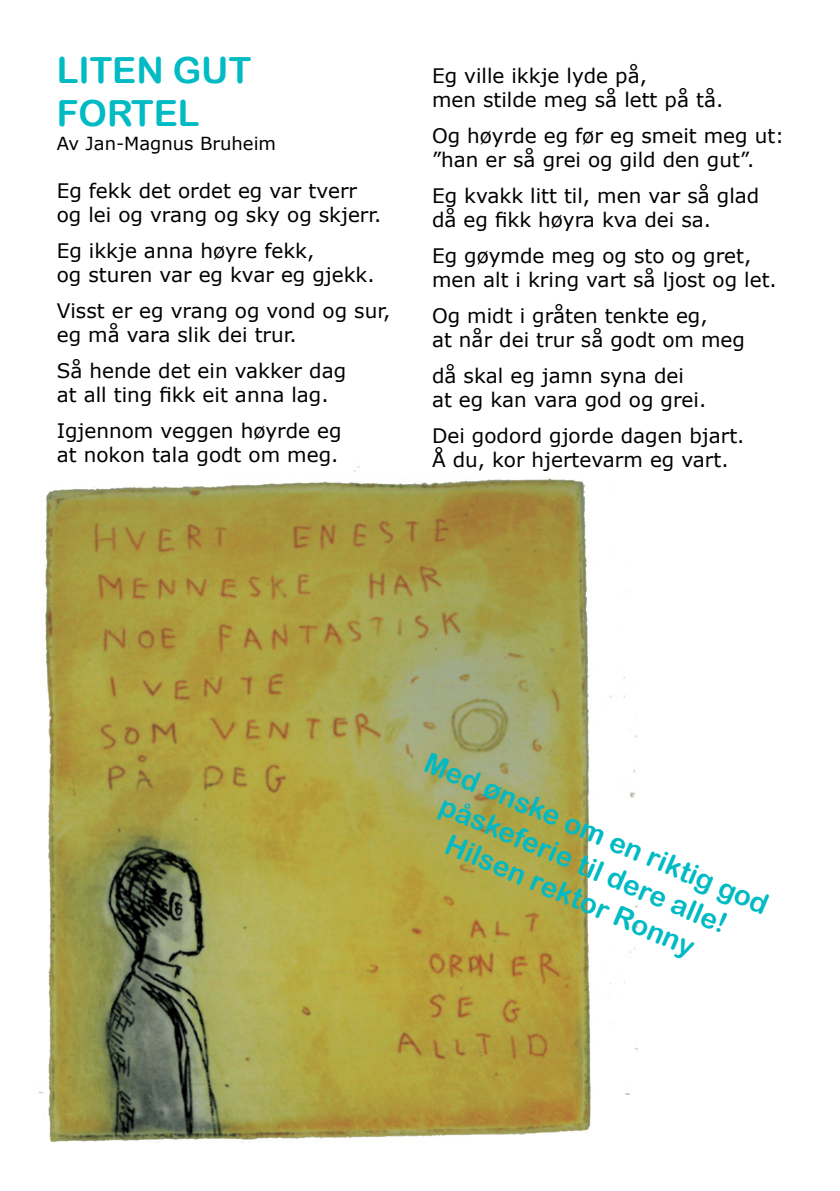
<style>
.page{position:relative;width:840px;height:1191px;background:#fff}
.page>*{position:absolute;margin:0;border:0;box-sizing:border-box;transform-origin:0 0}
.t1{font:36px/43.2px "Arial Rounded MT Bold";color:#00bac4}
.t2{font:28px/33.6px "Arial Rounded MT Bold";color:#00bac4;text-align:center}
.t3{font:20px/24px "Verdana";color:#000}
.t4{font:18px "Verdana";color:#000}
</style>
<div class="page">
<img style="left:38px;top:466px;width:599px;height:676px">
<h1 class="t1" style="left:57px;top:48px;width:196px">LITEN GUT<br>FORTEL</h1>
<p class="t4" style="left:57px;top:131px;width:221px">Av Jan-Magnus Bruheim</p>
<p class="t3" style="left:57px;top:179px;width:326px">Eg fekk det ordet eg var tverr og lei og vrang og sky og skjerr.</p>
<p class="t3" style="left:57px;top:239px;width:319px">Eg ikkje anna høyre fekk,<br>og sturen var eg kvar eg gjekk.</p>
<p class="t3" style="left:57px;top:299px;width:335px">Visst er eg vrang og vond og sur, eg må vara slik dei trur.</p>
<p class="t3" style="left:57px;top:359px;width:291px">Så hende det ein vakker dag at all ting fikk eit anna lag.</p>
<p class="t3" style="left:57px;top:419px;width:286px">Igjennom veggen høyrde eg at nokon tala godt om meg.</p>
<p class="t3" style="left:432px;top:64px;width:293px">Eg ville ikkje lyde på,<br>men stilde meg så lett på tå.</p>
<p class="t3" style="left:432px;top:124px;width:353px">Og høyrde eg før eg smeit meg ut: ”han er så grei og gild den gut”.</p>
<p class="t3" style="left:432px;top:184px;width:329px">Eg kvakk litt til, men var så glad då eg fikk høyra kva dei sa.</p>
<p class="t3" style="left:432px;top:244px;width:346px">Eg gøymde meg og sto og gret, men alt i kring vart så ljost og let.</p>
<p class="t3" style="left:432px;top:304px;width:314px">Og midt i gråten tenkte eg,<br>at når dei trur så godt om meg</p>
<p class="t3" style="left:432px;top:364px;width:275px">då skal eg jamn syna dei at eg kan vara god og grei.</p>
<p class="t3" style="left:432px;top:424px;width:314px">Dei godord gjorde dagen bjart.<br>Å du, kor hjertevarm eg vart.</p>
<h2 class="t2" style="left:432px;top:745px;width:372px;rotate:23deg">Med ønske om en riktig god påskeferie til dere alle!<br>Hilsen rektor Ronny</h2>
</div>
